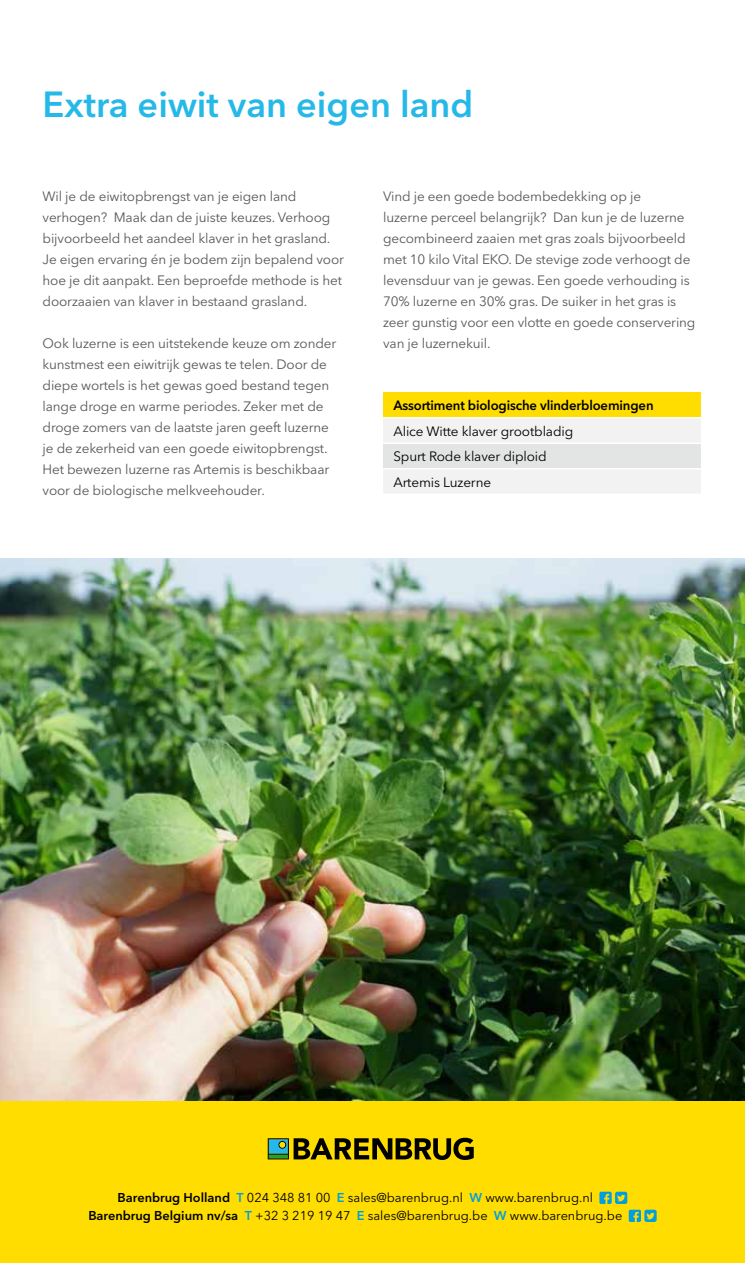
<style>
.page{position:relative;width:745px;height:1263px;background:#fff}
.page>*{position:absolute;margin:0;border:0;box-sizing:border-box;transform-origin:0 0}
.t1{font:600 36px "Avenir Next W1 G";color:#26b9e8}
.t2{font:13.5px/21px "Avenir Next W1 G";letter-spacing:-.01em;color:#58585a}
.t3{font:13.5px/25.5px "Avenir Next W1 G";letter-spacing:-.01em;color:#000}
.t4{font:600 13.5px "Avenir Next W1 G";letter-spacing:-.01em;color:#000}
.t5{font:12.75px/18px "Avenir Next W1 G";color:#000;text-align:center}
.s1{font-weight:600}
.s2{font-weight:600;color:#009ee0}
</style>
<div class="page">
<hr style="left:744px;top:1101px;width:1px;height:77px;background:#fd0">
<img style="left:0;top:558px;width:744px;height:543px">
<div style="left:0;top:1101px;width:744px;height:162px;background:#fd0"></div>
<svg style="left:267px;top:1138px;width:206px;height:22px"></svg>
<div style="left:383px;top:392px;width:318px;height:26px;background:#fd0"></div>
<div style="left:383px;top:419px;width:317px;height:74px;background:#f2f2f3"></div>
<div style="left:383px;top:443px;width:318px;height:26px;background:#e3e4e4"></div>
<hr style="left:700px;top:392px;width:2px;height:25px;background:#fff">
<hr style="left:383px;top:417px;width:319px;height:1px;background:#fff">
<hr style="left:383px;top:442px;width:319px;height:2px;background:#fff">
<hr style="left:700px;top:444px;width:2px;height:24px;background:#fff">
<hr style="left:383px;top:468px;width:319px;height:2px;background:#fff">
<svg style="left:599px;top:1192px;width:28px;height:12px"></svg>
<svg style="left:628px;top:1210px;width:28px;height:12px"></svg>
<h1 class="t1" style="left:43px;top:76px;width:432px">Extra eiwit van eigen land</h1>
<p class="t2" style="left:43px;top:185px;width:303px">Wil je de eiwitopbrengst van je eigen land verhogen? Maak dan de juiste keuzes. Verhoog bijvoorbeeld het aandeel klaver in het grasland.<br>Je eigen ervaring én je bodem zijn bepalend voor hoe je dit aanpakt. Een beproefde methode is het doorzaaien van klaver in bestaand grasland.</p>
<p class="t2" style="left:43px;top:332px;width:295px">Ook luzerne is een uitstekende keuze om zonder kunstmest een eiwitrijk gewas te telen. Door de diepe wortels is het gewas goed bestand tegen lange droge en warme periodes. Zeker met de droge zomers van de laatste jaren geeft luzerne je de zekerheid van een goede eiwitopbrengst.<br>Het bewezen luzerne ras Artemis is beschikbaar voor de biologische melkveehouder.</p>
<p class="t2" style="left:383px;top:185px;width:313px">Vind je een goede bodembedekking op je<br>luzerne perceel belangrijk? Dan kun je de luzerne gecombineerd zaaien met gras zoals bijvoorbeeld met 10 kilo Vital EKO. De stevige zode verhoogt de levensduur van je gewas. Een goede verhouding is 70% luzerne en 30% gras. De suiker in het gras is zeer gunstig voor een vlotte en goede conservering van je luzernekuil.</p>
<p class="t4" style="left:393px;top:395px;width:261px">Assortiment biologische vlinderbloemingen</p>
<p class="t3" style="left:393px;top:417px;width:181px">Alice Witte klaver grootbladig<br>Spurt Rode klaver diploid<br>Artemis Luzerne</p>
<p class="t5" style="left:88px;top:1188px;width:535px"><span class="s1">Barenbrug Holland</span> <span class="s2">T</span> 024 348 81 00 <span class="s2">E</span> sales@barenbrug.nl <span class="s2">W</span> www.barenbrug.nl<br><span class="s1">Barenbrug Belgium nv/sa</span> <span class="s2">T</span> +32 3 219 19 47 <span class="s2">E</span> sales@barenbrug.be <span class="s2">W</span> www.barenbrug.be</p>
</div>
